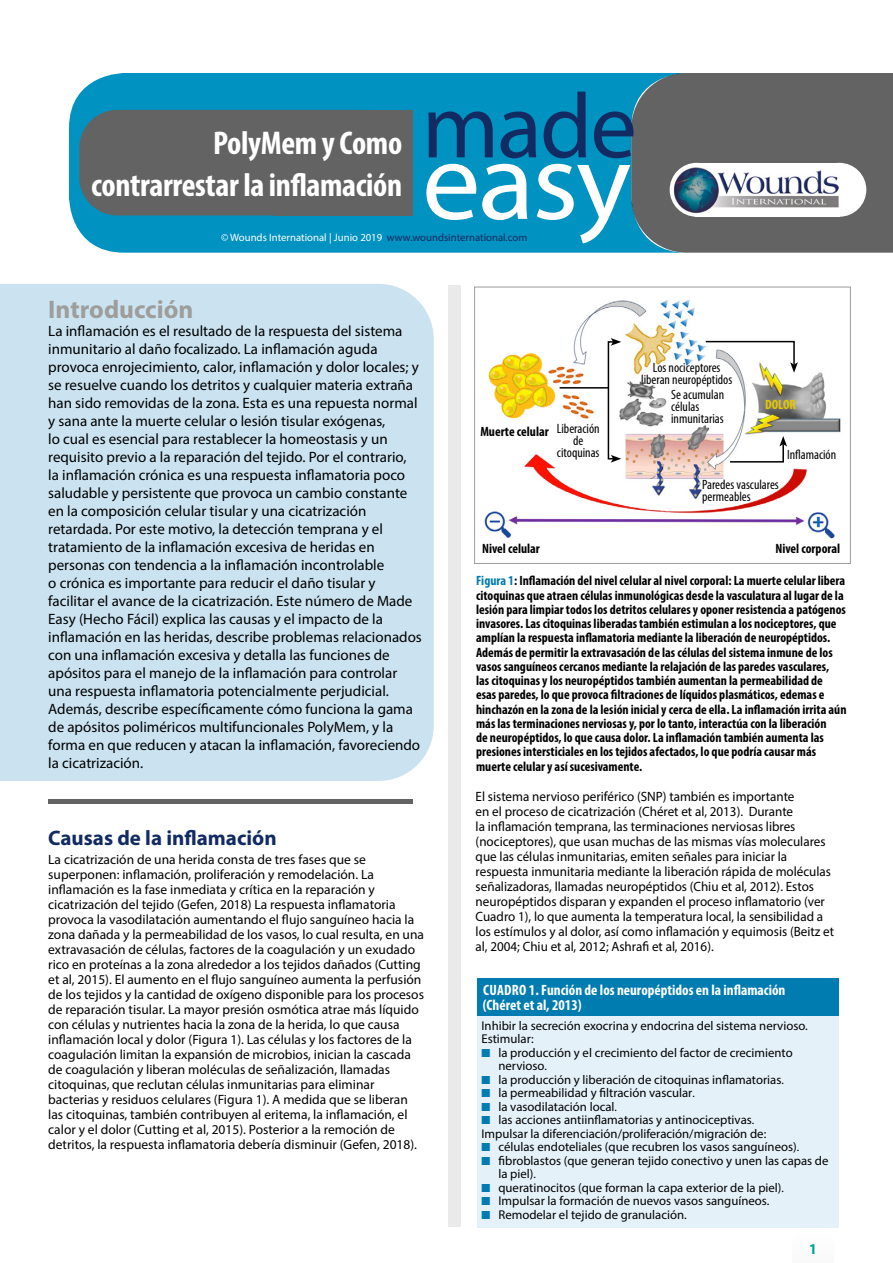
<style>
.page{position:relative;width:893px;height:1263px;background:#fff}
.page>*{position:absolute;margin:0;border:0;box-sizing:border-box;transform-origin:0 0}
.t1{font:111.3px "Myriad Pro";color:#fff;scale:1.05 1}
.t2{font:92.55px "Myriad Pro";color:#122b62}
.t3{font:700 condensed 33px/42px "Myriad Pro";letter-spacing:-.01em;color:#fff;text-align:right}
.t4{font:700 25.5px "Myriad Pro";color:#9d9d9c}
.t5{font:700 21px "Myriad Pro";color:#122b62}
.t6{font:15px/18px "Myriad Pro";color:#000}
.t7{font:700 condensed 15px/15px "Myriad Pro";color:#fff}
.t8{font:700 15px "Myriad Pro";color:#00a49a}
.t9{font:13.5px/15px "Myriad Pro";color:#000}
.t10{font:700 condensed 13.5px/14.2px "Myriad Pro";color:#000}
.t11{font:condensed 13.5px/12px "Myriad Pro";color:#000;text-align:center}
.t12{font:700 condensed 13.5px "Myriad Pro";color:#e5c700}
.t13{font:12.75px/13.5px "Myriad Pro";color:#000}
.t14{font:10.65px "Myriad Pro";color:#fff}
.s1{color:#122b62}
.s2{color:#007cb0}
.s3{font-size:11.7px}
</style>
<div class="page">
<div style="left:687px;top:73px;width:206px;height:180px;background:#646363"></div>
<div style="left:0;top:284px;width:434px;height:497px;background:#cbe3f1"></div>
<svg style="left:69px;top:73px;width:618px;height:180px;background:#108fb7"></svg>
<div style="left:449px;top:285px;width:12px;height:942px;background:#eaeaea"></div>
<div style="left:79px;top:110px;width:195px;height:105px;background:#646363"></div>
<div style="left:274px;top:110px;width:138px;height:105px;background:#646363"></div>
<div style="left:695px;top:163px;width:145px;height:54px;background:#fff"></div>
<div style="left:670px;top:163px;width:54px;height:54px;background:#fff;border-radius:50%"></div>
<div style="left:812px;top:163px;width:54px;height:54px;background:#fff;border-radius:50%"></div>
<img style="left:673px;top:165px;width:166px;height:49px">
<hr style="left:48px;top:799px;width:364px;height:4px;background:#646363">
<svg style="left:792px;top:1227px;width:42px;height:1px"></svg>
<img style="left:484px;top:299px;width:357px;height:240px">
<div style="left:474px;top:287px;width:377px;height:277px;border:1px solid #9d9d9c"></div>
<hr style="left:560px;top:387px;width:49px;height:2px;background:#000">
<svg style="left:704px;top:340px;width:94px;height:33px"></svg>
<svg style="left:728px;top:436px;width:59px;height:27px"></svg>
<div style="left:608px;top:341px;width:6px;height:118px;border:2px solid #000"></div>
<svg style="left:611px;top:338px;width:10px;height:8px"></svg>
<svg style="left:611px;top:455px;width:10px;height:8px"></svg>
<div style="left:477px;top:978px;width:361px;height:38px;background:#007cb0"></div>
<div style="left:477px;top:1016px;width:361px;height:211px;background:#e5f1f9"></div>
<h2 class="t2" style="left:422px;top:69px;width:216px">made</h2>
<h3 class="t3" style="left:91px;top:121px;width:313px">PolyMem y Como contrarrestar la inflamación</h3>
<h1 class="t1" style="left:422px;top:113px;width:201px">easy</h1>
<p class="t14" style="left:221px;top:231px;width:308px">© Wounds International | Junio 2019 <span class="s1">www.woundsinternational.com</span></p>
<h3 class="t4" style="left:48px;top:293px;width:147px">Introducción</h3>
<p class="t6" style="left:48px;top:322px;width:375px">La inflamación es el resultado de la respuesta del sistema inmunitario al daño focalizado. La inflamación aguda provoca enrojecimiento, calor, inflamación y dolor locales; y se resuelve cuando los detritos y cualquier materia extraña han sido removidas de la zona. Esta es una repuesta normal y sana ante la muerte celular o lesión tisular exógenas,<br>lo cual es esencial para restablecer la homeostasis y un requisito previo a la reparación del tejido. Por el contrario,<br>la inflamación crónica es una respuesta inflamatoria poco saludable y persistente que provoca un cambio constante en la composición celular tisular y una cicatrización retardada. Por este motivo, la detección temprana y el tratamiento de la inflamación excesiva de heridas en personas con tendencia a la inflamación incontrolable<br>o crónica es importante para reducir el daño tisular y facilitar el avance de la cicatrización. Este número de Made Easy (Hecho Fácil) explica las causas y el impacto de la inflamación en las heridas, describe problemas relacionados con una inflamación excesiva y detalla las funciones de apósitos para el manejo de la inflamación para controlar una respuesta inflamatoria potencialmente perjudicial.<br>Además, describe específicamente cómo funciona la gama de apósitos poliméricos multifuncionales PolyMem, y la forma en que reducen y atacan la inflamación, favoreciendo la cicatrización.</p>
<h3 class="t5" style="left:48px;top:824px;width:230px">Causas de la inflamación</h3>
<p class="t9" style="left:48px;top:852px;width:377px">La cicatrización de una herida consta de tres fases que se superponen: inflamación, proliferación y remodelación. La inflamación es la fase inmediata y crítica en la reparación y cicatrización del tejido (Gefen, 2018) La respuesta inflamatoria provoca la vasodilatación aumentando el flujo sanguíneo hacia la zona dañada y la permeabilidad de los vasos, lo cual resulta, en una extravasación de células, factores de la coagulación y un exudado rico en proteínas a la zona alrededor a los tejidos dañados (Cutting et al, 2015). El aumento en el flujo sanguíneo aumenta la perfusión de los tejidos y la cantidad de oxígeno disponible para los procesos de reparación tisular. La mayor presión osmótica atrae más líquido con células y nutrientes hacia la zona de la herida, lo que causa inflamación local y dolor (Figura 1). Las células y los factores de la coagulación limitan la expansión de microbios, inician la cascada de coagulación y liberan moléculas de señalización, llamadas citoquinas, que reclutan células inmunitarias para eliminar bacterias y residuos celulares (Figura 1). A medida que se liberan las citoquinas, también contribuyen al eritema, la inflamación, el calor y el dolor (Cutting et al, 2015). Posterior a la remoción de detritos, la respuesta inflamatoria debería disminuir (Gefen, 2018).</p>
<p class="t10" style="left:480px;top:424px;width:121px">Muerte celular <sup>Liberación</sup></p>
<p class="t11" style="left:557px;top:434px;width:44px">de citoquinas</p>
<p class="t11" style="left:641px;top:361px;width:93px">Los nociceptores liberan neuropéptidos</p>
<p class="t11" style="left:671px;top:389px;width:55px;text-align:left">Se acumulan células inmunitarias</p>
<p class="t12" style="left:765px;top:396px;width:32px">DOLOR</p>
<p class="t11" style="left:787px;top:448px;width:51px">Inflamación</p>
<p class="t11" style="left:702px;top:478px;width:78px;text-align:left">Paredes vasculares permeables</p>
<p class="t10" style="left:775px;top:541px;width:66px">Nivel corporal</p>
<p class="t10" style="left:476px;top:573px;width:372px"><span class="s2">Figura 1</span>: Inflamación del nivel celular al nivel corporal: La muerte celular libera citoquinas que atraen células inmunológicas desde la vasculatura al lugar de la lesión para limpiar todos los detritos celulares y oponer resistencia a patógenos invasores. Las citoquinas liberadas también estimulan a los nociceptores, que amplían la respuesta inflamatoria mediante la liberación de neuropéptidos.<br>Además de permitir la extravasación de las células del sistema inmune de los vasos sanguíneos cercanos mediante la relajación de las paredes vasculares,<br>las citoquinas y los neuropéptidos también aumentan la permeabilidad de<br>esas paredes, lo que provoca filtraciones de líquidos plasmáticos, edemas e hinchazón en la zona de la lesión inicial y cerca de ella. La inflamación irrita aún más las terminaciones nerviosas y, por lo tanto, interactúa con la liberación<br>de neuropéptidos, lo que causa dolor. La inflamación también aumenta las presiones intersticiales en los tejidos afectados, lo que podría causar más muerte celular y así sucesivamente.</p>
<p class="t10" style="left:482px;top:541px;width:59px">Nivel celular</p>
<p class="t9" style="left:476px;top:789px;width:360px">El sistema nervioso periférico (SNP) también es importante<br>en el proceso de cicatrización (Chéret et al, 2013). Durante<br>la inflamación temprana, las terminaciones nerviosas libres (nociceptores), que usan muchas de las mismas vías moleculares que las células inmunitarias, emiten señales para iniciar la respuesta inmunitaria mediante la liberación rápida de moléculas señalizadoras, llamadas neuropéptidos (Chiu et al, 2012). Estos neuropéptidos disparan y expanden el proceso inflamatorio (ver Cuadro 1), lo que aumenta la temperatura local, la sensibilidad a los estímulos y al dolor, así como inflamación y equimosis (Beitz et al, 2004; Chiu et al, 2012; Ashrafi et al, 2016).</p>
<p class="t7" style="left:483px;top:982px;width:304px">CUADRO 1. Función de los neuropéptidos en la inflamación (Chéret et al, 2013)</p>
<p class="t13" style="left:481px;top:1018px;width:328px">Inhibir la secreción exocrina y endocrina del sistema nervioso.<br>Estimular:</p>
<p class="t13" style="left:498px;top:1045px;width:296px;text-indent:-17px"><span class="s2">■</span> la producción y el crecimiento del factor de crecimiento nervioso<span class="s3">.</span></p>
<p class="t13" style="left:481px;top:1072px;width:304px"><span class="s2">■</span> la producción y liberación de citoquinas inflamatorias<span class="s3">.</span></p>
<p class="t13" style="left:481px;top:1086px;width:215px"><span class="s2">■</span> la permeabilidad y filtración vascular<span class="s3">.</span></p>
<p class="t13" style="left:481px;top:1099px;width:137px"><span class="s2">■</span> la vasodilatación local<span class="s3">.</span></p>
<p class="t13" style="left:481px;top:1113px;width:286px"><span class="s2">■</span> las acciones antiinflamatorias y antinociceptivas<span class="s3">.<br></span>Impulsar la diferenciación/proliferación/migración de:</p>
<p class="t13" style="left:481px;top:1140px;width:319px"><span class="s2">■</span> células endoteliales (que recubren los vasos sanguíneos)<span class="s3">.</span></p>
<p class="t13" style="left:498px;top:1153px;width:332px;text-indent:-17px"><span class="s2">■</span> fibroblastos (que generan tejido conectivo y unen las capas de la piel)<span class="s3">.</span></p>
<p class="t13" style="left:481px;top:1180px;width:304px"><span class="s2">■</span> queratinocitos (que forman la capa exterior de la piel)<span class="s3">.</span></p>
<p class="t13" style="left:481px;top:1194px;width:290px"><span class="s2">■</span> Impulsar la formación de nuevos vasos sanguíneos.</p>
<p class="t13" style="left:481px;top:1207px;width:207px"><span class="s2">■</span> Remodelar el tejido de granulación.</p>
<p class="t8" style="left:809px;top:1239px;width:10px">1</p>
</div>
